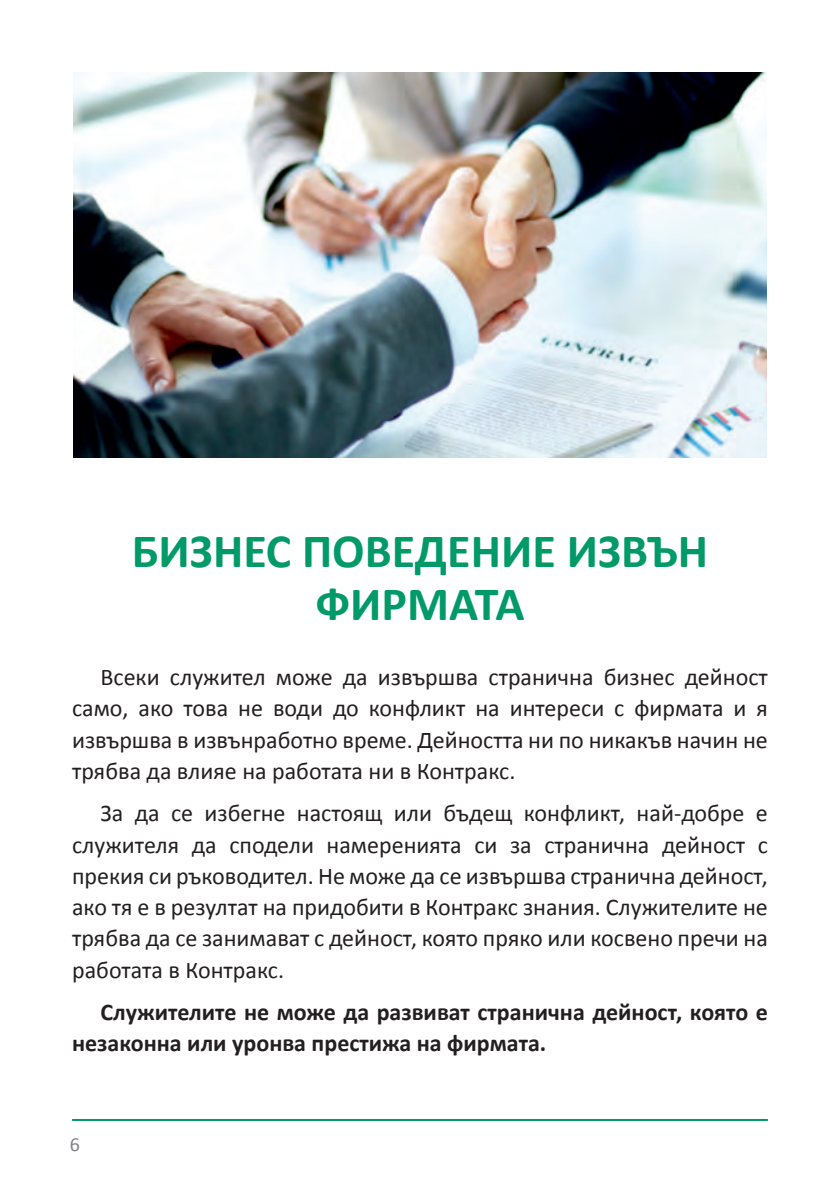
<style>
.page{position:relative;width:840px;height:1191px;background:#fff}
.page>*{position:absolute;margin:0;border:0;box-sizing:border-box;transform-origin:0 0}
.t1{font:700 48px/52.8px "Calibri";color:#009a68;text-align:center}
.t2{font:24px/31.2px "Calibri";color:#231f20;text-align:justify}
.Body_Text{font:700 24px/31.2px "Calibri";color:#231f20}
.t3{font:20px "Calibri";color:#808285}
</style>
<div class="page">
<hr style="left:72px;top:1119px;width:695px;height:2px;background:#009a68">
<img style="left:74px;top:72px;width:691px;height:386px">
<p class="t1" style="left:132px;top:525px;width:577px">БИЗНЕС ПОВЕДЕНИЕ ИЗВЪН<br>ФИРМАТА</p>
<p class="t2" style="left:72px;top:662px;width:697px;text-indent:28px">Всеки служител може да извършва странична бизнес дейност само, ако това не води до конфликт на интереси с фирмата и я извършва в извънработно време. Дейността ни по никакъв начин не трябва да влияе на работата ни в Контракс.</p>
<p class="t2" style="left:72px;top:798px;width:697px;text-indent:28px">За да се избегне настоящ или бъдещ конфликт, най-добре е служителя да сподели намеренията си за странична дейност с прекия си ръководител. Не може да се извършва странична дейност, ако тя е в резултат на придобити в Контракс знания. Служителите не трябва да се занимават с дейност, която пряко или косвено пречи на работата в Контракс.</p>
<p class="Body_Text" style="left:72px;top:996px;width:697px;text-indent:28px">Служителите не може да развиват странична дейност, която е незаконна или уронва престижа на фирмата.</p>
<p class="t3" style="left:70px;top:1131px;width:12px">6</p>
</div>
